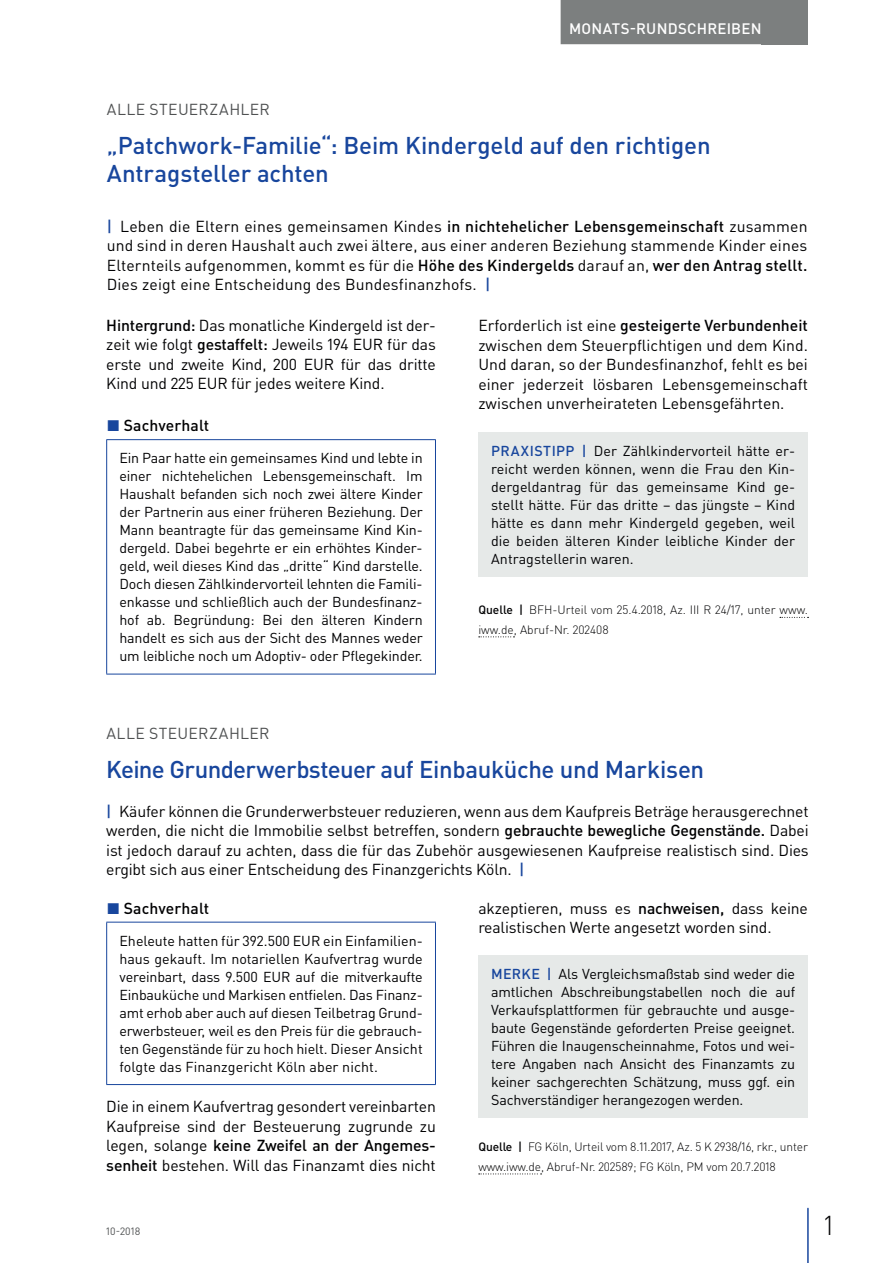
<style>
.page{position:relative;width:893px;height:1263px;background:#fff}
.page>*{position:absolute;margin:0;border:0;box-sizing:border-box;transform-origin:0 0}
.t1{font:300 27px "DIN Pro";color:#000002}
.t2{font:500 24px/28.5px "DIN Pro";letter-spacing:-.005em;color:#18469d}
.t3{font:15.75px/19.5px "DIN Pro";letter-spacing:-.01em;color:#000002;text-align:justify}
.t4{font:15.75px "DIN Pro";letter-spacing:.025em;color:#4f5152}
.t5{font:500 15.75px "DIN Pro";letter-spacing:.005em;color:#000002}
.t6{font:500 15px "DIN Pro";letter-spacing:.015em;color:#fff}
.t7{font:14.25px/18px "DIN Pro";letter-spacing:-.01em;color:#000002;text-align:justify}
.t8{font:300 12px/19.5px "DIN Pro";letter-spacing:-.01em;color:#000002}
.t9{font:10.5px "DIN Pro";color:#4f5152}
.s1{font-weight:500;color:#18469d}
.s2{font-weight:500}
.s3{color:#18469d}
</style>
<div class="page">
<div style="left:762px;top:0;width:46px;height:44px;background:#7c7f7f"></div>
<hr style="left:807px;top:1208px;width:2px;height:55px;background:#18469d">
<div style="left:561px;top:0;width:209px;height:44px;background:#7c7f7f"></div>
<hr style="left:106px;top:439px;width:330px;height:1px;background:#18469d">
<hr style="left:106px;top:440px;width:1px;height:234px;background:#18469d">
<hr style="left:435px;top:440px;width:1px;height:234px;background:#18469d">
<hr style="left:106px;top:674px;width:330px;height:1px;background:#18469d">
<svg style="left:780px;top:617px;width:28px;height:1px"></svg>
<svg style="left:479px;top:636px;width:35px;height:1px"></svg>
<div style="left:478px;top:433px;width:330px;height:144px;background:#e6e9e8"></div>
<hr style="left:106px;top:922px;width:330px;height:1px;background:#18469d">
<hr style="left:106px;top:922px;width:1px;height:162px;background:#18469d">
<hr style="left:435px;top:922px;width:1px;height:162px;background:#18469d">
<hr style="left:106px;top:1084px;width:330px;height:1px;background:#18469d">
<svg style="left:479px;top:1173px;width:63px;height:1px"></svg>
<div style="left:478px;top:955px;width:330px;height:162px;background:#e6e9e8"></div>
<p class="t6" style="left:569px;top:18px;width:194px">MONATS-RUNDSCHREIBEN</p>
<p class="t4" style="left:107px;top:98px;width:165px">ALLE STEUERZAHLER</p>
<h2 class="t2" style="left:107px;top:130px;width:605px">„Patchwork-Familie“: Beim Kindergeld auf den richtigen<br>Antragsteller achten</h2>
<p class="t3" style="left:107px;top:216px;width:702px"><span class="s1">|</span> Leben die Eltern eines gemeinsamen Kindes <span class="s2">in nichtehelicher Lebensgemeinschaft</span> zusammen und sind in deren Haushalt auch zwei ältere, aus einer anderen Beziehung stammende Kinder eines Elternteils aufgenommen, kommt es für die <span class="s2">Höhe des Kindergelds</span> darauf an, <span class="s2">wer den Antrag stellt.<br></span>Dies zeigt eine Entscheidung des Bundesfinanzhofs. <span class="s1">|</span></p>
<p class="t3" style="left:106px;top:315px;width:331px"><span class="s2">Hintergrund:</span> Das monatliche Kindergeld ist der&shy;zeit wie folgt <span class="s2">gestaffelt:</span> Jeweils 194 EUR für das erste und zweite Kind, 200 EUR für das dritte Kind und 225 EUR für jedes weitere Kind.</p>
<p class="t5" style="left:107px;top:415px;width:104px"><span class="s3">◼</span> Sachverhalt</p>
<p class="t7" style="left:119px;top:449px;width:305px">Ein Paar hatte ein gemeinsames Kind und lebte in einer nichtehelichen Lebensgemeinschaft. Im Haushalt befanden sich noch zwei ältere Kinder der Partnerin aus einer früheren Beziehung. Der Mann beantragte für das gemeinsame Kind Kin&shy;dergeld. Dabei begehrte er ein erhöhtes Kinder&shy;geld, weil dieses Kind das „dritte“ Kind darstelle.<br>Doch diesen Zählkindervorteil lehnten die Famili&shy;enkasse und schließlich auch der Bundesfinanz&shy;hof ab. Begründung: Bei den älteren Kindern handelt es sich aus der Sicht des Mannes weder um leibliche noch um Adoptiv- oder Pflegekinder.</p>
<p class="t3" style="left:478px;top:315px;width:331px">Erforderlich ist eine <span class="s2">gesteigerte Verbundenheit </span>zwischen dem Steuerpflichtigen und dem Kind.<br>Und daran, so der Bundesfinanzhof, fehlt es bei einer jederzeit lösbaren Lebensgemeinschaft zwischen unverheirateten Lebensgefährten.</p>
<p class="t7" style="left:491px;top:442px;width:306px"><span class="s1">PRAXISTIPP |</span> Der Zählkindervorteil hätte er&shy;reicht werden können, wenn die Frau den Kin&shy;dergeldantrag für das gemeinsame Kind ge&shy;stellt hätte. Für das dritte – das jüngste – Kind hätte es dann mehr Kindergeld gegeben, weil die beiden älteren Kinder leibliche Kinder der Antragstellerin waren.</p>
<p class="t8" style="left:478px;top:600px;width:331px"><span class="s2">Quelle |</span> BFH-Urteil vom 25.4.2018, Az. III R 24/17, unter www. iww.de, Abruf-Nr. 202408</p>
<p class="t4" style="left:106px;top:722px;width:165px">ALLE STEUERZAHLER</p>
<h2 class="t2" style="left:106px;top:754px;width:599px">Keine Grunderwerbsteuer auf Einbauküche und Markisen</h2>
<p class="t3" style="left:106px;top:801px;width:704px"><span class="s1">|</span> Käufer können die Grunderwerbsteuer reduzieren, wenn aus dem Kaufpreis Beträge herausgerechnet werden, die nicht die Immobilie selbst betreffen, sondern <span class="s2">gebrauchte bewegliche Gegenstände.</span> Dabei ist jedoch darauf zu achten, dass die für das Zubehör ausgewiesenen Kaufpreise realistisch sind. Dies ergibt sich aus einer Entscheidung des Finanzgerichts Köln. <span class="s1">|</span></p>
<p class="t5" style="left:107px;top:897px;width:104px"><span class="s3">◼</span> Sachverhalt</p>
<p class="t7" style="left:119px;top:931px;width:305px">Eheleute hatten für 392.500 EUR ein Einfamilien&shy;haus gekauft. Im notariellen Kaufvertrag wurde vereinbart, dass 9.500 EUR auf die mitverkaufte Einbauküche und Markisen entfielen. Das Finanz&shy;amt erhob aber auch auf diesen Teilbetrag Grund&shy;erwerbsteuer, weil es den Preis für die gebrauch&shy;ten Gegenstände für zu hoch hielt. Dieser Ansicht folgte das Finanzgericht Köln aber nicht.</p>
<p class="t3" style="left:106px;top:1096px;width:331px">Die in einem Kaufvertrag gesondert vereinbarten Kaufpreise sind der Besteuerung zugrunde zu legen, solange <span class="s2">keine Zweifel an der Angemes&shy;senheit</span> bestehen. Will das Finanzamt dies nicht</p>
<p class="t3" style="left:478px;top:898px;width:331px">akzeptieren, muss es <span class="s2">nachweisen,</span> dass keine realistischen Werte angesetzt worden sind.</p>
<p class="t7" style="left:491px;top:964px;width:306px"><span class="s1">MERKE |</span> Als Vergleichsmaßstab sind weder die amtlichen Abschreibungstabellen noch die auf Verkaufsplattformen für gebrauchte und ausge&shy;baute Gegenstände geforderten Preise geeignet.<br>Führen die Inaugenscheinnahme, Fotos und wei&shy;tere Angaben nach Ansicht des Finanzamts zu keiner sachgerechten Schätzung, muss ggf. ein Sachverständiger herangezogen werden.</p>
<p class="t8" style="left:478px;top:1137px;width:331px"><span class="s2">Quelle |</span> FG Köln, Urteil vom 8.11.2017, Az. 5 K 2938/16, rkr., unter www.iww.de, Abruf-Nr. 202589; FG Köln, PM vom 20.7.2018</p>
<p class="t9" style="left:106px;top:1224px;width:36px">10-2018</p>
<h1 class="t1" style="left:824px;top:1207px;width:11px">1</h1>
</div>
